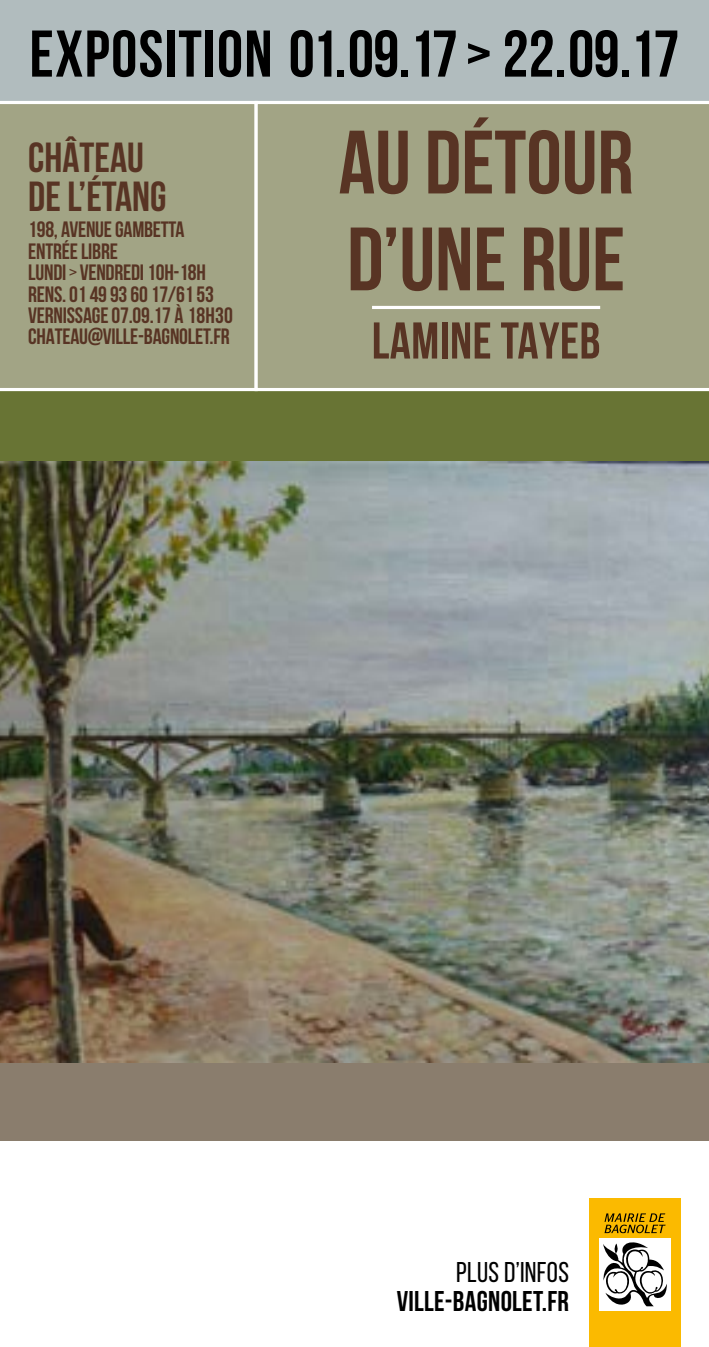
<style>
.page{position:relative;width:709px;height:1347px;background:#fff}
.page>*{position:absolute;margin:0;border:0;box-sizing:border-box;transform-origin:0 0}
.t1{font:700 89.75px/96.8px "Bebas Neue";color:#583424}
.t2{font:700 65.75px "Bebas Neue";letter-spacing:.02em;color:#000}
.t3{font:700 51.5px "Bebas Neue";letter-spacing:.01em;color:#583424}
.t4{font:700 42px/39.8px "Bebas Neue";color:#583424}
.t5{font:700 28.5px "Bebas Neue";letter-spacing:.01em;color:#000}
.t6{font:28.5px "Bebas Neue";letter-spacing:.01em;color:#000}
.t7{font:700 22.25px/21.5px "Bebas Neue";letter-spacing:-.01em;color:#583424}
.s1{font-weight:400}
</style>
<div class="page">
<div style="left:0;top:386px;width:709px;height:78px;background:#687434"></div>
<div style="left:0;top:0;width:709px;height:103px;background:#b1bcbe"></div>
<div style="left:0;top:101px;width:254px;height:290px;background:#a2a485"></div>
<div style="left:254px;top:101px;width:455px;height:290px;background:#a2a485"></div>
<hr style="left:372px;top:306px;width:228px;height:3px;background:#fff">
<div style="left:589px;top:1198px;width:91px;height:148px;background:#fbba00"></div>
<div style="left:599px;top:1238px;width:71px;height:72px;background:#fff"></div>
<svg style="left:604px;top:1213px;width:61px;height:20px"></svg>
<svg style="left:603px;top:1242px;width:64px;height:64px"></svg>
<div style="left:0;top:1063px;width:709px;height:77px;background:#8a7d6d"></div>
<img style="left:0;top:461px;width:709px;height:601px">
<h2 class="t2" style="left:29px;top:18px;width:651px">EXPOSITION 01.09.17&gt;22.09.17</h2>
<h3 class="t4" style="left:28px;top:137px;width:140px">CHÂTEAU<br>DE L’ÉTANG</h3>
<p class="t7" style="left:28px;top:219px;width:206px">198, AVENUE GAMBETTA<br>ENTRÉE LIBRE<br>LUNDI<span class="s1">&gt;</span> VENDREDI 10H-18H<br>RENS. 01 49 93 60 17/61 53<br>VERNISSAGE 07.09.17 À 18H30<br>CHATEAU@VILLE-BAGNOLET.FR</p>
<h1 class="t1" style="left:339px;top:113px;width:296px">AU DÉTOUR<br>D’UNE RUE</h1>
<h3 class="t3" style="left:372px;top:312px;width:230px">LAMINE TAYEB</h3>
<p class="t6" style="left:456px;top:1256px;width:114px">PLUS D’INFOS</p>
<p class="t5" style="left:397px;top:1285px;width:174px">VILLE-BAGNOLET.FR</p>
</div>
